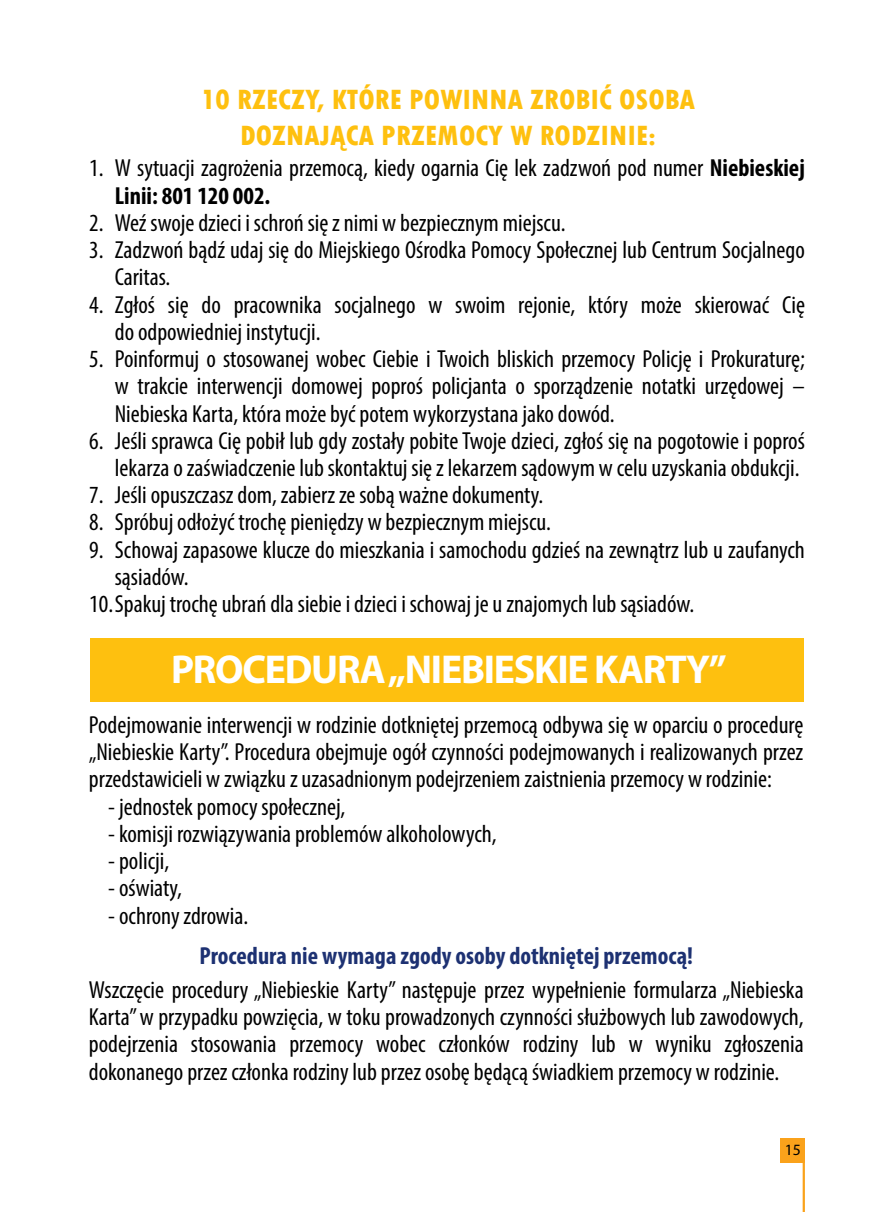
<style>
.page{position:relative;width:893px;height:1212px;background:#fff}
.page>*{position:absolute;margin:0;border:0;box-sizing:border-box;transform-origin:0 0}
.t1{font:700 40.5px "Myriad Pro";letter-spacing:-.03em;color:#fff}
.t2{font:800 condensed 29.25px/35.1px "Tw Cen";color:#fec00f;text-align:center}
.t3{font:condensed 24.75px/27.2px "Myriad Pro";color:#000}
.t4{font:700 condensed 24.75px "Myriad Pro";color:#1d3172}
.t5{font:15.75px "Myriad Pro";color:#000}
.s1{font-weight:700}
</style>
<div class="page">
<div style="left:781px;top:1138px;width:24px;height:25px;background:#faa21b"></div>
<hr style="left:803px;top:1153px;width:2px;height:59px;background:#faa21b">
<div style="left:90px;top:638px;width:714px;height:63px;background:#fec00f"></div>
<p class="t2" style="left:201px;top:82px;width:495px">10 RZECZY, KTÓRE POWINNA ZROBIĆ OSOBA<br>DOZNAJĄCA PRZEMOCY W RODZINIE:</p>
<p class="t3" style="left:115px;top:154px;width:692px;text-indent:-26px">1. W sytuacji zagrożenia przemocą, kiedy ogarnia Cię lek zadzwoń pod numer <span class="s1">Niebieskiej<br>Linii: 801 120 002.</span></p>
<p class="t3" style="left:89px;top:209px;width:478px">2. Weź swoje dzieci i schroń się z nimi w bezpiecznym miejscu.</p>
<p class="t3" style="left:115px;top:236px;width:691px;text-indent:-26px">3. Zadzwoń bądź udaj się do Miejskiego Ośrodka Pomocy Społecznej lub Centrum Socjalnego<br>Caritas.</p>
<p class="t3" style="left:115px;top:290px;width:692px;text-indent:-26px">4. Zgłoś się do pracownika socjalnego w swoim rejonie, który może skierować Cię do odpowiedniej instytucji.</p>
<p class="t3" style="left:115px;top:345px;width:692px;text-align:justify;text-indent:-26px">5. Poinformuj o stosowanej wobec Ciebie i Twoich bliskich przemocy Policję i Prokuraturę; w trakcie interwencji domowej poproś policjanta o sporządzenie notatki urzędowej – Niebieska Karta, która może być potem wykorzystana jako dowód.</p>
<p class="t3" style="left:89px;top:427px;width:717px;text-align:right">6. Jeśli sprawca Cię pobił lub gdy zostały pobite Twoje dzieci, zgłoś się na pogotowie i poproś lekarza o zaświadczenie lub skontaktuj się z lekarzem sądowym w celu uzyskania obdukcji.</p>
<p class="t3" style="left:89px;top:481px;width:455px">7. Jeśli opuszczasz dom, zabierz ze sobą ważne dokumenty.</p>
<p class="t3" style="left:89px;top:508px;width:463px">8. Spróbuj odłożyć trochę pieniędzy w bezpiecznym miejscu.</p>
<p class="t3" style="left:89px;top:535px;width:717px">9. Schowaj zapasowe klucze do mieszkania i samochodu gdzieś na zewnątrz lub u zaufanych</p>
<p class="t3" style="left:115px;top:563px;width:75px">sąsiadów.</p>
<p class="t3" style="left:89px;top:590px;width:606px">10.Spakuj trochę ubrań dla siebie i dzieci i schowaj je u znajomych lub sąsiadów.</p>
<h1 class="t1" style="left:171px;top:643px;width:557px">PROCEDURA „NIEBIESKIE KARTY”</h1>
<p class="t3" style="left:89px;top:711px;width:716px;text-align:justify">Podejmowanie interwencji w rodzinie dotkniętej przemocą odbywa się w oparciu o procedurę „Niebieskie Karty”. Procedura obejmuje ogół czynności podejmowanych i realizowanych przez przedstawicieli w związku z uzasadnionym podejrzeniem zaistnienia przemocy w rodzinie:</p>
<p class="t3" style="left:108px;top:792px;width:239px">- jednostek pomocy społecznej,</p>
<p class="t3" style="left:108px;top:820px;width:390px">- komisji rozwiązywania problemów alkoholowych,</p>
<p class="t3" style="left:108px;top:847px;width:62px">- policji,</p>
<p class="t3" style="left:108px;top:874px;width:75px">- oświaty,</p>
<p class="t3" style="left:108px;top:901px;width:142px">- ochrony zdrowia.</p>
<p class="t4" style="left:199px;top:940px;width:495px">Procedura nie wymaga zgody osoby dotkniętej przemocą!</p>
<p class="t3" style="left:89px;top:976px;width:716px;text-align:justify">Wszczęcie procedury „Niebieskie Karty” następuje przez wypełnienie formularza „Niebieska Karta” w przypadku powzięcia, w toku prowadzonych czynności służbowych lub zawodowych, podejrzenia stosowania przemocy wobec członków rodziny lub w wyniku zgłoszenia dokonanego przez członka rodziny lub przez osobę będącą świadkiem przemocy w rodzinie.</p>
<p class="t5" style="left:785px;top:1140px;width:18px">15</p>
</div>
